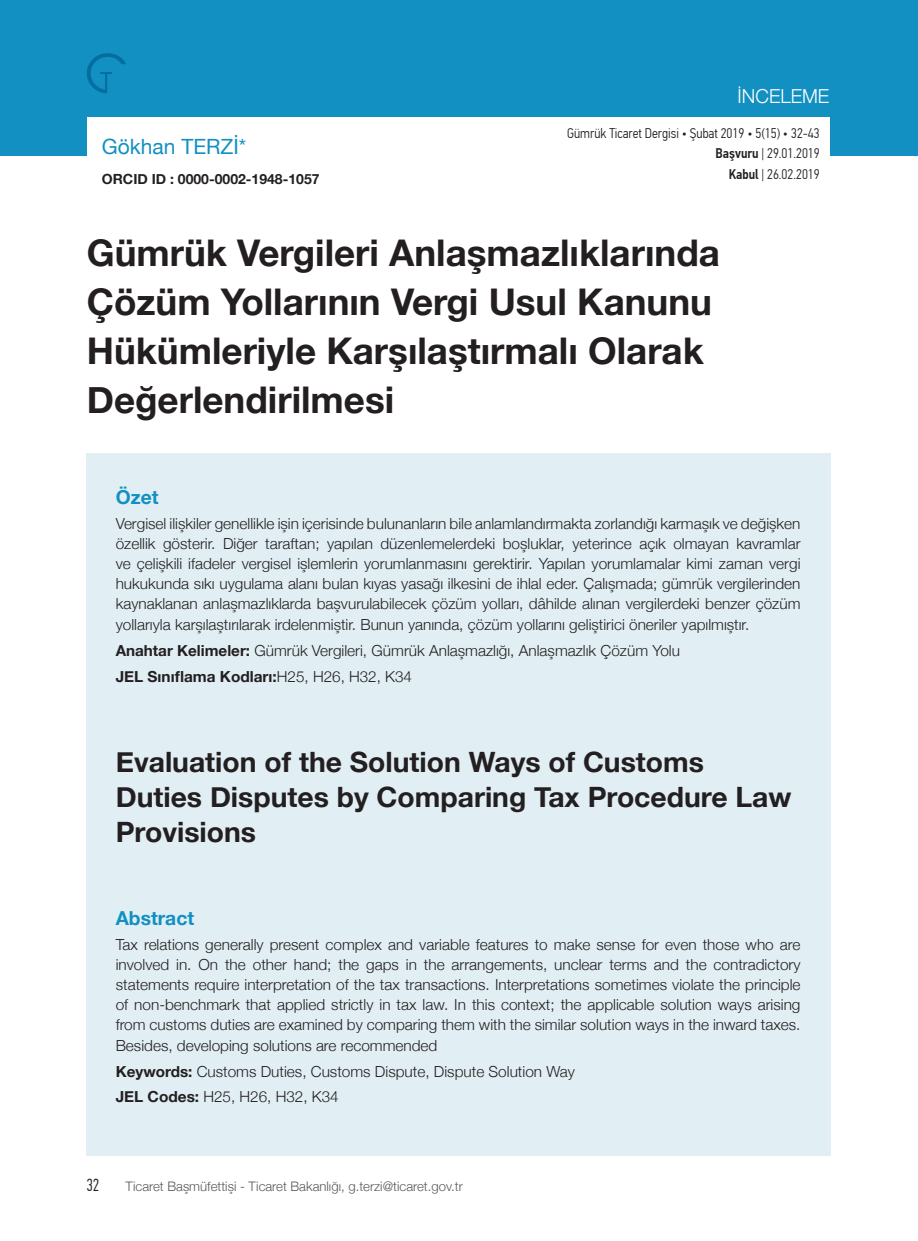
<style>
.page{position:relative;width:918px;height:1241px;background:#fff}
.page>*{position:absolute;margin:0;border:0;box-sizing:border-box;transform-origin:0 0}
.t1{font:700 36.75px/49px "Helvetica Neue";color:#231f20}
.t2{font:700 28px/35px "Helvetica Neue";color:#231f20}
.t3{font:21px "Helvetica Neue";color:#1290c1}
.t4{font:700 19.25px "Helvetica Neue";color:#1290c1}
.t5{font:300 19.25px "Helvetica Neue";color:#fff}
.t6{font:300 17.5px "PF Din Text Comp Pro";color:#231f20}
.t7{font:300 15.22px/20.1px "Helvetica Neue";color:#231f20;text-align:justify}
.t8{font:300 14px/19.6px "PF Din Text Cond Pro";color:#231f20;text-align:right}
.t9{font:700 14px "Helvetica Neue";color:#231f20}
.t10{font:300 13.12px "Helvetica Neue";color:#57585a}
.s1{font-weight:500}
.s2{font-weight:700}
</style>
<div class="page">
<div style="left:0;top:0;width:918px;height:155px;background:#1290c1"></div>
<div style="left:87px;top:117px;width:742px;height:44px;background:#fff"></div>
<div style="left:87px;top:453px;width:744px;height:702px;background:#e1eff5"></div>
<svg style="left:87px;top:53px;width:39px;height:40px"></svg>
<h3 class="t3" style="left:102px;top:131px;width:146px">Gökhan TERZİ*</h3>
<p class="t9" style="left:102px;top:168px;width:219px">ORCID ID : 0000-0002-1948-1057</p>
<p class="t5" style="left:737px;top:80px;width:93px">İNCELEME</p>
<p class="t8" style="left:567px;top:124px;width:254px">Gümrük Ticaret Dergisi • Şubat 2019 • 5(15) • 32-43<br><span class="s1">Başvuru</span> | 29.01.2019</p>
<p class="t8" style="left:729px;top:164px;width:93px"><span class="s1">Kabul</span> | 26.02.2019</p>
<h1 class="t1" style="left:87px;top:229px;width:634px">Gümrük Vergileri Anlaşmazlıklarında Çözüm Yollarının Vergi Usul Kanunu Hükümleriyle Karşılaştırmalı Olarak Değerlendirilmesi</h1>
<p class="t4" style="left:116px;top:481px;width:44px">Özet</p>
<p class="t7" style="left:116px;top:512px;width:686px">Vergisel ilişkiler genellikle işin içerisinde bulunanların bile anlamlandırmakta zorlandığı karmaşık ve değişken özellik gösterir. Diğer taraftan; yapılan düzenlemelerdeki boşluklar, yeterince açık olmayan kavramlar ve çelişkili ifadeler vergisel işlemlerin yorumlanmasını gerektirir. Yapılan yorumlamalar kimi zaman vergi hukukunda sıkı uygulama alanı bulan kıyas yasağı ilkesini de ihlal eder. Çalışmada; gümrük vergilerinden kaynaklanan anlaşmazlıklarda başvurulabilecek çözüm yolları, dâhilde alınan vergilerdeki benzer çözüm yollarıyla karşılaştırılarak irdelenmiştir. Bunun yanında, çözüm yollarını geliştirici öneriler yapılmıştır.</p>
<p class="t7" style="left:116px;top:637px;width:566px;line-height:25px"><span class="s2">Anahtar Kelimeler:</span> Gümrük Vergileri, Gümrük Anlaşmazlığı, Anlaşmazlık Çözüm Yolu<br><span class="s2">JEL Sınıflama Kodları:</span>H25, H26, H32, K34</p>
<h2 class="t2" style="left:116px;top:745px;width:677px">Evaluation of the Solution Ways of Customs<br>Duties Disputes by Comparing Tax Procedure Law<br>Provisions</h2>
<p class="t4" style="left:116px;top:902px;width:80px">Abstract</p>
<p class="t7" style="left:116px;top:933px;width:686px">Tax relations generally present complex and variable features to make sense for even those who are involved in. On the other hand; the gaps in the arrangements, unclear terms and the contradictory statements require interpretation of the tax transactions. Interpretations sometimes violate the principle of non-benchmark that applied strictly in tax law. In this context; the applicable solution ways arising from customs duties are examined by comparing them with the similar solution ways in the inward taxes.<br>Besides, developing solutions are recommended</p>
<p class="t7" style="left:116px;top:1058px;width:461px;line-height:25px"><span class="s2">Keywords:</span> Customs Duties, Customs Dispute, Dispute Solution Way<br><span class="s2">JEL Codes:</span> H25, H26, H32, K34</p>
<p class="t6" style="left:86px;top:1174px;width:14px">32</p>
<p class="t10" style="left:125px;top:1175px;width:339px">Ticaret Başmüfettişi - Ticaret Bakanlığı, g.terzi@ticaret.gov.tr</p>
</div>
